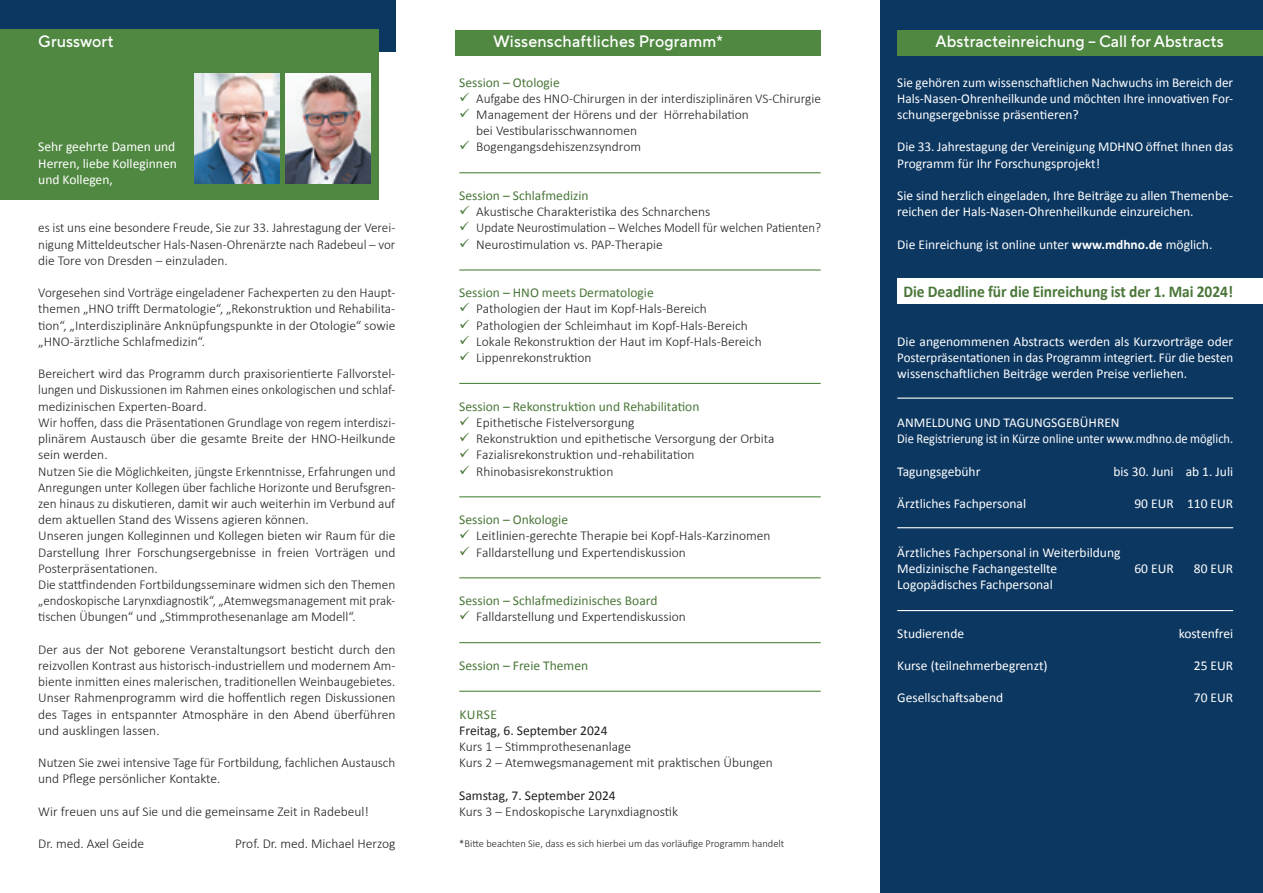
<style>
.page{position:relative;width:1263px;height:893px;background:#fff}
.page>*{position:absolute;margin:0;border:0;box-sizing:border-box;transform-origin:0 0}
.t1{font:500 16.5px "TT Norms Pro";color:#fff}
.t2{font:700 16.5px "Calibri";color:#4a7739;scale:.94 1}
.t3{font:300 13.5px/16.2px "Calibri";color:#231f20}
.t4{font:13.5px/16.2px "Calibri";color:#fff}
.t5{font:13.5px "Calibri";color:#4a7739}
.t6{font:300 13.5px "Calibri";color:#231f20;scale:.95 1}
.t7{font:13.5px "Calibri";color:#231f20}
.t8{font:300 10.5px "Calibri";color:#231f20}
.s1{color:#4a7739}
.s2{font-weight:700}
</style>
<div class="page">
<div style="left:0;top:0;width:395px;height:51px;background:#0c3761"></div>
<div style="left:880px;top:0;width:383px;height:893px;background:#0c3761"></div>
<div style="left:0;top:30px;width:378px;height:170px;background:#508841"></div>
<div style="left:897px;top:30px;width:366px;height:25px;background:#508841"></div>
<div style="left:897px;top:279px;width:366px;height:25px;background:#fff"></div>
<div style="left:455px;top:30px;width:366px;height:25px;background:#508841"></div>
<img style="left:194px;top:73px;width:85px;height:111px">
<img style="left:286px;top:73px;width:85px;height:111px">
<hr style="left:459px;top:172px;width:362px;height:1px;background:#508841">
<hr style="left:459px;top:269px;width:362px;height:2px;background:#508841">
<hr style="left:459px;top:383px;width:362px;height:1px;background:#508841">
<hr style="left:459px;top:496px;width:362px;height:1px;background:#508841">
<hr style="left:459px;top:577px;width:362px;height:1px;background:#508841">
<hr style="left:459px;top:642px;width:362px;height:1px;background:#508841">
<hr style="left:459px;top:691px;width:362px;height:1px;background:#508841">
<hr style="left:897px;top:398px;width:336px;height:1px;background:#fff">
<hr style="left:897px;top:527px;width:336px;height:1px;background:#fff">
<hr style="left:897px;top:610px;width:336px;height:1px;background:#fff">
<p class="t1" style="left:38px;top:29px;width:77px">Grusswort</p>
<p class="t1" style="left:493px;top:29px;width:231px">Wissenschaftliches Programm*</p>
<p class="t1" style="left:935px;top:29px;width:290px">Abstracteinreichung – Call for Abstracts</p>
<p class="t4" style="left:38px;top:139px;width:140px;text-align:justify">Sehr geehrte Damen und Herren, liebe Kolleginnen und Kollegen,</p>
<p class="t3" style="left:38px;top:220px;width:359px;text-align:justify">es ist uns eine besondere Freude, Sie zur 33. Jahrestagung der Verei&shy;nigung Mitteldeutscher Hals-Nasen-Ohrenärzte nach Radebeul – vor die Tore von Dresden – einzuladen.</p>
<p class="t3" style="left:38px;top:285px;width:359px;text-align:justify">Vorgesehen sind Vorträge eingeladener Fachexperten zu den Haupt&shy;themen „HNO trifft Dermatologie“, „Rekonstruktion und Rehabilita&shy;tion“, „Interdisziplinäre Anknüpfungspunkte in der Otologie“ sowie „HNO-ärztliche Schlafmedizin“.</p>
<p class="t3" style="left:38px;top:366px;width:359px">Bereichert wird das Programm durch praxisorientierte Fallvorstel&shy;lungen und Diskussionen im Rahmen eines onkologischen und schlaf&shy;medizinischen Experten-Board.<br>Wir hoffen, dass die Präsentationen Grundlage von regem interdiszi&shy;plinärem Austausch über die gesamte Breite der HNO-Heilkunde sein werden.<br>Nutzen Sie die Möglichkeiten, jüngste Erkenntnisse, Erfahrungen und Anregungen unter Kollegen über fachliche Horizonte und Berufsgren&shy;zen hinaus zu diskutieren, damit wir auch weiterhin im Verbund auf dem aktuellen Stand des Wissens agieren können.<br>Unseren jungen Kolleginnen und Kollegen bieten wir Raum für die Darstellung Ihrer Forschungsergebnisse in freien Vorträgen und Posterpräsentationen.<br>Die stattfindenden Fortbildungsseminare widmen sich den Themen „endoskopische Larynxdiagnostik“, „Atemwegsmanagement mit prak&shy;tischen Übungen“ und „Stimmprothesenanlage am Modell“.</p>
<p class="t3" style="left:38px;top:641px;width:359px;text-align:justify">Der aus der Not geborene Veranstaltungsort besticht durch den reizvollen Kontrast aus historisch-industriellem und modernem Am&shy;biente inmitten eines malerischen, traditionellen Weinbaugebietes.<br>Unser Rahmenprogramm wird die hoffentlich regen Diskussionen des Tages in entspannter Atmosphäre in den Abend überführen und ausklingen lassen.</p>
<p class="t3" style="left:38px;top:754px;width:359px">Nutzen Sie zwei intensive Tage für Fortbildung, fachlichen Austausch und Pflege persönlicher Kontakte.</p>
<p class="t3" style="left:38px;top:803px;width:332px">Wir freuen uns auf Sie und die gemeinsame Zeit in Radebeul!</p>
<p class="t3" style="left:38px;top:835px;width:107px">Dr. med. Axel Geide</p>
<p class="t3" style="left:235px;top:835px;width:162px">Prof. Dr. med. Michael Herzog</p>
<p class="t5" style="left:459px;top:74px;width:102px">Session – Otologie</p>
<p class="t3" style="left:459px;top:90px;width:363px"><span class="s1">✓</span> Aufgabe des HNO-Chirurgen in der interdisziplinären VS-Chirurgie</p>
<p class="t3" style="left:476px;top:106px;width:274px;text-indent:-17px"><span class="s1">✓</span> Management der Hörens und der Hörrehabilation bei Vestibularisschwannomen</p>
<p class="t3" style="left:459px;top:139px;width:183px"><span class="s1">✓</span> Bogengangsdehiszenzsyndrom</p>
<p class="t5" style="left:459px;top:187px;width:131px">Session – Schlafmedizin</p>
<p class="t3" style="left:459px;top:204px;width:253px"><span class="s1">✓</span> Akustische Charakteristika des Schnarchens</p>
<p class="t6" style="left:459px;top:220px;width:382px"><span class="s1">✓</span> Update Neurostimulation – Welches Modell für welchen Patienten?</p>
<p class="t3" style="left:459px;top:236px;width:205px"><span class="s1">✓</span> Neurostimulation vs. PAP-Therapie</p>
<p class="t5" style="left:459px;top:284px;width:196px">Session – HNO meets Dermatologie</p>
<p class="t3" style="left:459px;top:301px;width:249px"><span class="s1">✓</span> Pathologien der Haut im Kopf-Hals-Bereich</p>
<p class="t3" style="left:459px;top:317px;width:290px"><span class="s1">✓</span> Pathologien der Schleimhaut im Kopf-Hals-Bereich</p>
<p class="t3" style="left:459px;top:333px;width:304px"><span class="s1">✓</span> Lokale Rekonstruktion der Haut im Kopf-Hals-Bereich</p>
<p class="t3" style="left:459px;top:349px;width:134px"><span class="s1">✓</span> Lippenrekonstruktion</p>
<p class="t5" style="left:459px;top:398px;width:242px">Session – Rekonstruktion und Rehabilitation</p>
<p class="t3" style="left:459px;top:414px;width:177px"><span class="s1">✓</span> Epithetische Fistelversorgung</p>
<p class="t3" style="left:459px;top:430px;width:317px"><span class="s1">✓</span> Rekonstruktion und epithetische Versorgung der Orbita</p>
<p class="t3" style="left:459px;top:447px;width:237px"><span class="s1">✓</span> Fazialisrekonstruktion und -rehabilitation</p>
<p class="t3" style="left:459px;top:463px;width:156px"><span class="s1">✓</span> Rhinobasisrekonstruktion</p>
<p class="t5" style="left:459px;top:511px;width:110px">Session – Onkologie</p>
<p class="t3" style="left:459px;top:528px;width:313px"><span class="s1">✓</span> Leitlinien-gerechte Therapie bei Kopf-Hals-Karzinomen</p>
<p class="t3" style="left:459px;top:544px;width:228px"><span class="s1">✓</span> Falldarstellung und Expertendiskussion</p>
<p class="t5" style="left:459px;top:592px;width:200px">Session – Schlafmedizinisches Board</p>
<p class="t3" style="left:459px;top:609px;width:228px"><span class="s1">✓</span> Falldarstellung und Expertendiskussion</p>
<p class="t5" style="left:459px;top:657px;width:130px">Session – Freie Themen</p>
<p class="t5" style="left:459px;top:705px;width:39px">KURSE</p>
<p class="t7" style="left:459px;top:722px;width:150px">Freitag, 6. September 2024</p>
<p class="t3" style="left:459px;top:738px;width:315px">Kurs 1 – Stimmprothesenanlage<br>Kurs 2 – Atemwegsmanagement mit praktischen Übungen</p>
<p class="t7" style="left:459px;top:786px;width:158px">Samstag, 7. September 2024</p>
<p class="t3" style="left:459px;top:803px;width:220px">Kurs 3 – Endoskopische Larynxdiagnostik</p>
<p class="t8" style="left:459px;top:837px;width:327px">*Bitte beachten Sie, dass es sich hierbei um das vorläufige Programm handelt</p>
<p class="t4" style="left:897px;top:74px;width:337px;text-align:justify">Sie gehören zum wissenschaftlichen Nachwuchs im Bereich der Hals-Nasen-Ohrenheilkunde und möchten Ihre innovativen For&shy;schungsergebnisse präsentieren?</p>
<p class="t4" style="left:897px;top:139px;width:337px">Die 33. Jahrestagung der Vereinigung MDHNO öffnet Ihnen das<br>Programm für Ihr Forschungsprojekt!</p>
<p class="t4" style="left:897px;top:188px;width:337px">Sie sind herzlich eingeladen, Ihre Beiträge zu allen Themenbe&shy;reichen der Hals-Nasen-Ohrenheilkunde einzureichen.</p>
<p class="t4" style="left:897px;top:236px;width:317px">Die Einreichung ist online unter <span class="s2">www.mdhno.de</span> möglich.</p>
<p class="t2" style="left:903px;top:282px;width:352px">Die Deadline für die Einreichung ist der 1. Mai 2024!</p>
<p class="t4" style="left:897px;top:333px;width:337px;text-align:justify">Die angenommenen Abstracts werden als Kurzvorträge oder Posterpräsentationen in das Programm integriert. Für die besten wissenschaftlichen Beiträge werden Preise verliehen.</p>
<p class="t4" style="left:897px;top:414px;width:337px">ANMELDUNG UND TAGUNGSGEBÜHREN<br>Die Registrierung ist in Kürze online unter www.mdhno.de möglich.</p>
<p class="t4" style="left:897px;top:463px;width:85px">Tagungsgebühr</p>
<p class="t4" style="left:1113px;top:463px;width:121px">bis 30. Juni ab 1. Juli</p>
<p class="t4" style="left:897px;top:495px;width:130px">Ärztliches Fachpersonal</p>
<p class="t4" style="left:1134px;top:495px;width:100px">90 EUR 110 EUR</p>
<p class="t4" style="left:897px;top:544px;width:225px">Ärztliches Fachpersonal in Weiterbildung<br>Medizinische Fachangestellte</p>
<p class="t4" style="left:1134px;top:560px;width:41px">60 EUR</p>
<p class="t4" style="left:1194px;top:560px;width:41px">80 EUR</p>
<p class="t4" style="left:897px;top:576px;width:157px">Logopädisches Fachpersonal</p>
<p class="t4" style="left:897px;top:625px;width:68px">Studierende</p>
<p class="t4" style="left:1179px;top:625px;width:56px">kostenfrei</p>
<p class="t4" style="left:897px;top:657px;width:152px">Kurse (teilnehmerbegrenzt)</p>
<p class="t4" style="left:1194px;top:657px;width:41px">25 EUR</p>
<p class="t4" style="left:897px;top:690px;width:107px">Gesellschaftsabend</p>
<p class="t4" style="left:1194px;top:690px;width:41px">70 EUR</p>
</div>
